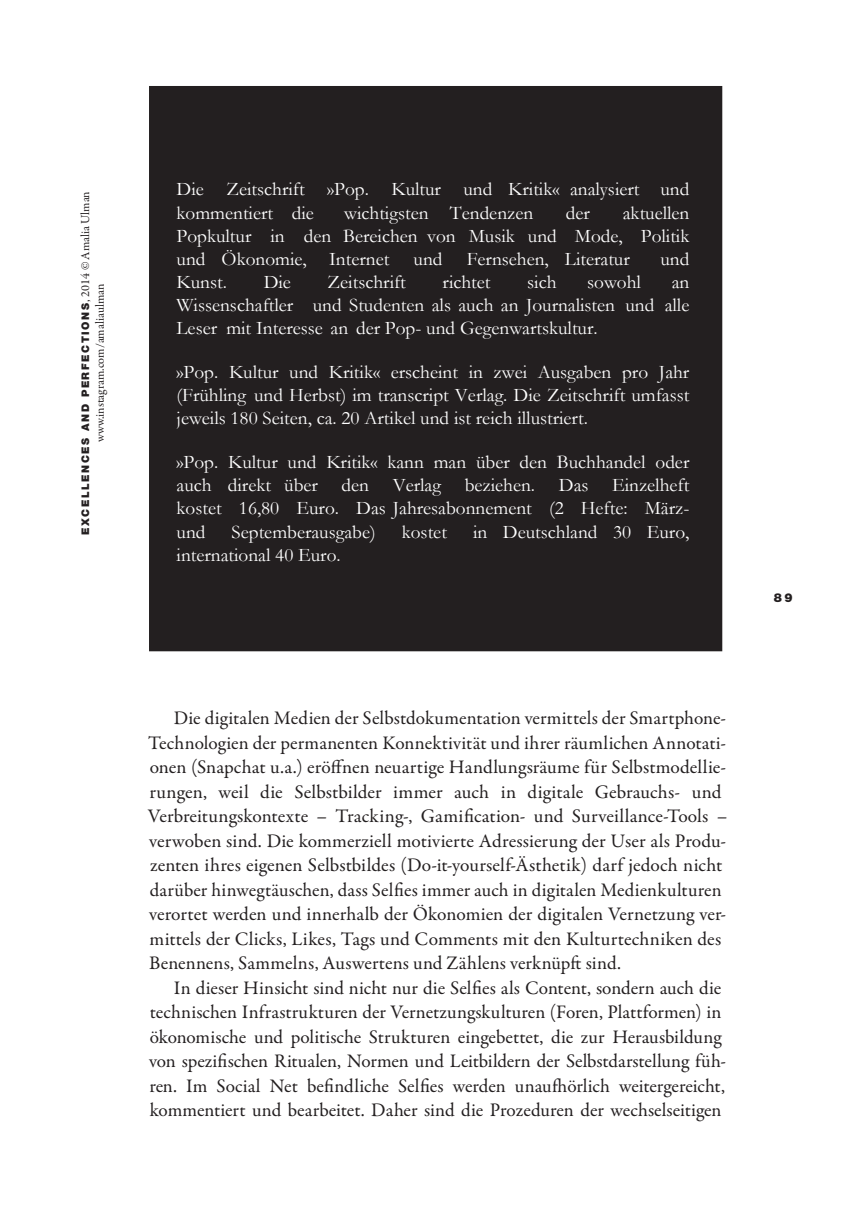
<style>
.page{position:relative;width:844px;height:1216px;background:#fff}
.page>*{position:absolute;margin:0;border:0;box-sizing:border-box;transform-origin:0 0}
.t1{font:19.25px/24.5px "Garamond Premr Pro";color:#231f20}
.t2{font:19.25px/23.1px "Garamond";color:#fff;text-align:justify}
.t3{font:12.25px "Garamond Premr Pro";letter-spacing:-.005em;color:#231f20}
.t4{font:900 12.25px "Helvetica Neue LT Std";color:#231f20}
.t5{font:900 10.5px "Helvetica Neue LT Std";letter-spacing:.15em;color:#231f20}
.s1{font-family:"Garamond Premr Pro";font-weight:400;font-size:12.25px}
</style>
<div class="page">
<div style="left:148px;top:87px;width:574px;height:563px;background:#231f20"></div>
<p class="t5" style="left:79px;top:535px;width:345px;rotate:-90deg">Excellences and Perfections<span class="s1">, 2014 © Amalia Ulman</span></p>
<p class="t3" style="left:93px;top:442px;width:160px;rotate:-90deg">www.instagram.com/amaliaulman</p>
<p class="t2" style="left:176px;top:177px;width:514px">Die Zeitschrift »Pop. Kultur und Kritik« analysiert und kommentiert die</p>
<p class="t2" style="left:344px;top:200px;width:190px">wichtigsten Tendenzen</p>
<p class="t2" style="left:566px;top:200px;width:26px">der</p>
<p class="t2" style="left:176px;top:200px;width:514px;text-indent:446px">aktuellen Popkultur in den Bereichen von Musik und Mode, Politik und Ökonomie, Internet</p>
<p class="t2" style="left:413px;top:246px;width:30px">und</p>
<p class="t2" style="left:466px;top:246px;width:164px">Fernsehen, Literatur</p>
<p class="t2" style="left:660px;top:246px;width:30px">und</p>
<p class="t2" style="left:176px;top:270px;width:52px">Kunst.</p>
<p class="t2" style="left:263px;top:270px;width:29px">Die</p>
<p class="t2" style="left:327px;top:270px;width:80px">Zeitschrift</p>
<p class="t2" style="left:442px;top:270px;width:49px">richtet</p>
<p class="t2" style="left:527px;top:270px;width:31px">sich</p>
<p class="t2" style="left:587px;top:270px;width:55px">sowohl</p>
<p class="t2" style="left:176px;top:270px;width:514px;text-indent:495px">an Wissenschaftler und Studenten als auch an Journalisten und alle Leser mit Interesse an der Pop- und Gegenwartskultur.</p>
<p class="t2" style="left:176px;top:360px;width:514px">»Pop. Kultur und Kritik« erscheint in zwei Ausgaben pro Jahr (Frühling und Herbst) im transcript Verlag. Die Zeitschrift umfasst jeweils 180 Seiten, ca. 20 Artikel und ist reich illustriert.</p>
<p class="t2" style="left:176px;top:450px;width:514px">»Pop. Kultur und Kritik« kann man über den Buchhandel oder auch direkt über den Verlag beziehen. Das Einzelheft kostet 16,80 Euro. Das Jahresabonnement (2 Hefte: März&shy;und</p>
<p class="t2" style="left:231px;top:519px;width:145px">Septemberausgabe)</p>
<p class="t2" style="left:401px;top:519px;width:47px">kostet</p>
<p class="t2" style="left:473px;top:519px;width:218px">in Deutschland 30 Euro,</p>
<p class="t2" style="left:176px;top:542px;width:165px">international 40 Euro.</p>
<p class="t1" style="left:148px;top:706px;width:580px;text-indent:26px">Die digitalen Medien der Selbstdokumentation vermittels der Smartphone-Technologien der permanenten Konnektivität und ihrer räumlichen Annotati&shy;onen (Snapchat u.a.) eröffnen neuartige Handlungsräume für Selbstmodellie&shy;rungen, weil die Selbstbilder immer auch in digitale Gebrauchs- und Verbreitungskontexte – Tracking-, Gamification- und Surveillance-Tools – verwoben sind. Die kommerziell motivierte Adressierung der User als Produ&shy;zenten ihres eigenen Selbstbildes (Do-it-yourself-Ästhetik) darf jedoch nicht darüber hinwegtäuschen, dass Selfies immer auch in digitalen Medienkulturen verortet werden und innerhalb der Ökonomien der digitalen Vernetzung ver&shy;mittels der Clicks, Likes, Tags und Comments mit den Kulturtechniken des Benennens, Sammelns, Auswertens und Zählens verknüpft sind.</p>
<p class="t1" style="left:149px;top:975px;width:578px;text-indent:25px">In dieser Hinsicht sind nicht nur die Selfies als Content, sondern auch die technischen Infrastrukturen der Vernetzungskulturen (Foren, Plattformen) in ökonomische und politische Strukturen eingebettet, die zur Herausbildung von spezifischen Ritualen, Normen und Leitbildern der Selbstdarstellung füh&shy;ren. Im Social Net befindliche Selfies werden unaufhörlich weitergereicht, kommentiert und bearbeitet. Daher sind die Prozeduren der wechselseitigen</p>
<p class="t4" style="left:773px;top:590px;width:20px">89</p>
</div>
